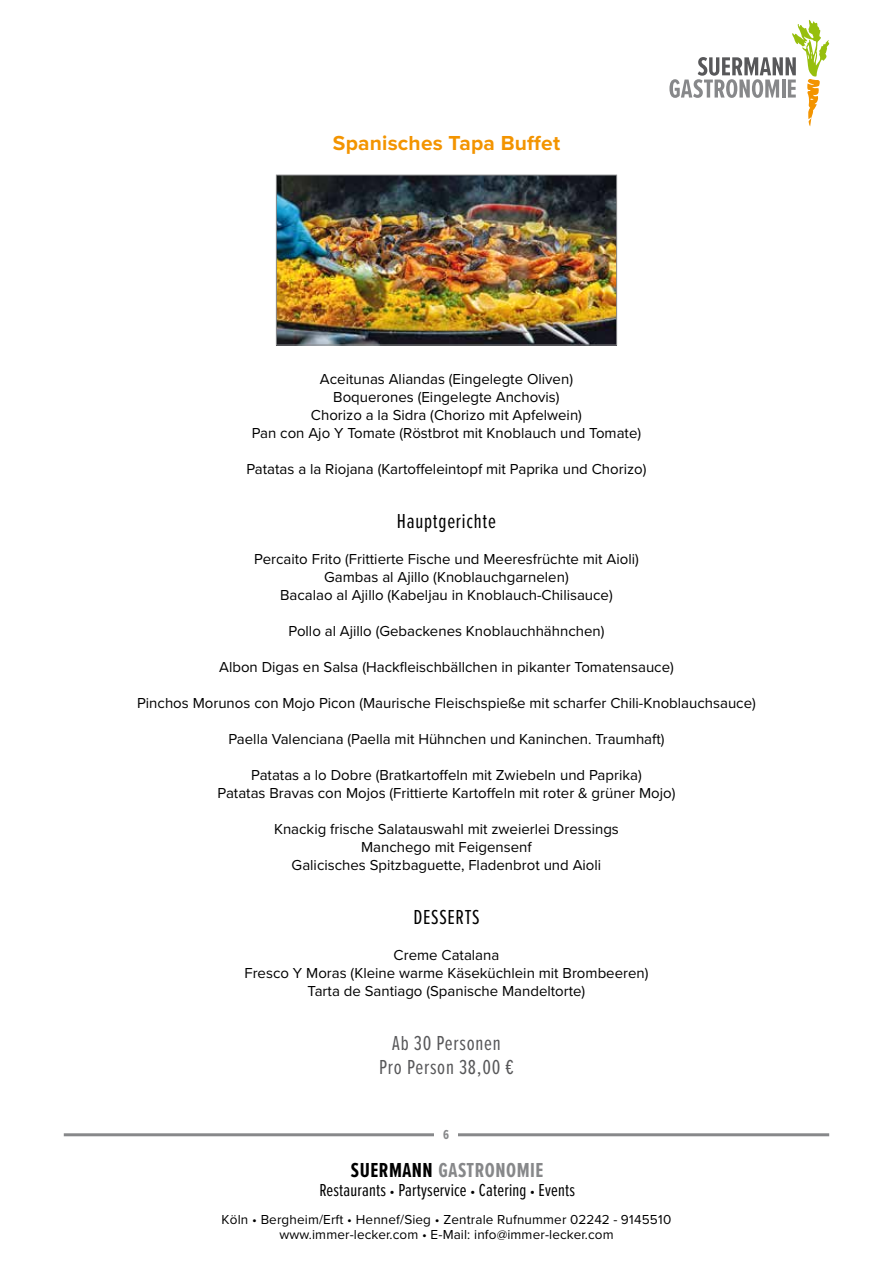
<style>
.page{position:relative;width:893px;height:1263px;background:#fff}
.page>*{position:absolute;margin:0;border:0;box-sizing:border-box;transform-origin:0 0}
.t1{font:21px/24px "Proxima Nova Ex Cn";letter-spacing:.035em;color:#58585a;text-align:center}
.t2{font:21px "Proxima Nova Ex Cn";letter-spacing:.035em;color:#000}
.t3{font:700 21px "Proxima Nova";letter-spacing:.01em;color:#f39400}
.t4{font:700 21px "Proxima Nova Ex Cn";letter-spacing:.025em;color:#87888a}
.t5{font:18px "Proxima Nova Ex Cn";letter-spacing:.01em;color:#000}
.t6{font:15px/18px "Proxima Nova";color:#000;text-align:center}
.t7{font:13.5px/15px "Proxima Nova";letter-spacing:.01em;color:#000;text-align:center}
.t8{font:700 13.5px "Proxima Nova Ex Cn";color:#87888a}
.s1{color:#000}
.s2{font-size:15px}
</style>
<div class="page">
<img style="left:278px;top:177px;width:337px;height:166px">
<div style="left:276px;top:175px;width:341px;height:170px;border:1px solid #87888a"></div>
<hr style="left:64px;top:1133px;width:765px;height:3px;background:#87888a">
<svg style="left:669px;top:20px;width:160px;height:106px"></svg>
<div style="left:435px;top:1122px;width:23px;height:24px;background:#fff"></div>
<h1 class="t3" style="left:333px;top:130px;width:229px">Spanisches Tapa Buffet</h1>
<p class="t6" style="left:252px;top:370px;width:391px">Aceitunas Aliandas (Eingelegte Oliven)<br>Boquerones (Eingelegte Anchovis)<br>Chorizo a la Sidra (Chorizo mit Apfelwein)<br>Pan con Ajo Y Tomate (Röstbrot mit Knoblauch und Tomate)</p>
<p class="t6" style="left:246px;top:460px;width:401px">Patatas a la Riojana (Kartoffeleintopf mit Paprika und Chorizo)</p>
<h1 class="t2" style="left:397px;top:508px;width:101px">Hauptgerichte</h1>
<p class="t6" style="left:254px;top:550px;width:386px">Percaito Frito (Frittierte Fische und Meeresfrüchte mit Aioli)<br>Gambas al Ajillo (Knoblauchgarnelen)<br>Bacalao al Ajillo (Kabeljau in Knoblauch-Chilisauce)</p>
<p class="t6" style="left:288px;top:622px;width:318px">Pollo al Ajillo (Gebackenes Knoblauchhähnchen)</p>
<p class="t6" style="left:219px;top:658px;width:456px">Albon Digas en Salsa (Hackfleischbällchen in pikanter Tomatensauce)</p>
<p class="t6" style="left:137px;top:694px;width:620px">Pinchos Morunos con Mojo Picon (Maurische Fleischspieße mit scharfer Chili-Knoblauchsauce)</p>
<p class="t6" style="left:228px;top:730px;width:438px">Paella Valenciana (Paella mit Hühnchen und Kaninchen. Traumhaft)</p>
<p class="t6" style="left:218px;top:766px;width:459px">Patatas a lo Dobre (Bratkartoffeln mit Zwiebeln und Paprika)<br>Patatas Bravas con Mojos (Frittierte Kartoffeln mit roter &amp; grüner Mojo)</p>
<p class="t6" style="left:274px;top:820px;width:346px">Knackig frische Salatauswahl mit zweierlei Dressings<br>Manchego mit Feigensenf<br>Galicisches Spitzbaguette, Fladenbrot und Aioli</p>
<h1 class="t2" style="left:413px;top:904px;width:68px">DESSERTS</h1>
<p class="t6" style="left:244px;top:946px;width:406px">Creme Catalana<br>Fresco Y Moras (Kleine warme Käseküchlein mit Brombeeren)<br>Tarta de Santiago (Spanische Mandeltorte)</p>
<h1 class="t1" style="left:379px;top:1031px;width:136px">Ab 30 Personen<br>Pro Person 38,00 €</h1>
<p class="t8" style="left:443px;top:1126px;width:7px">6</p>
<h1 class="t4" style="left:351px;top:1157px;width:194px"><span class="s1">SUERMANN</span> GASTRONOMIE</h1>
<p class="t5" style="left:319px;top:1179px;width:257px">Restaurants <span class="s2">•</span> Partyservice <span class="s2">•</span> Catering <span class="s2">•</span> Events</p>
<p class="t7" style="left:222px;top:1212px;width:451px">Köln • Bergheim/Erft • Hennef/Sieg • Zentrale Rufnummer 02242 - 9145510 www.immer-lecker.com • E-Mail: info@immer-lecker.com</p>
</div>
